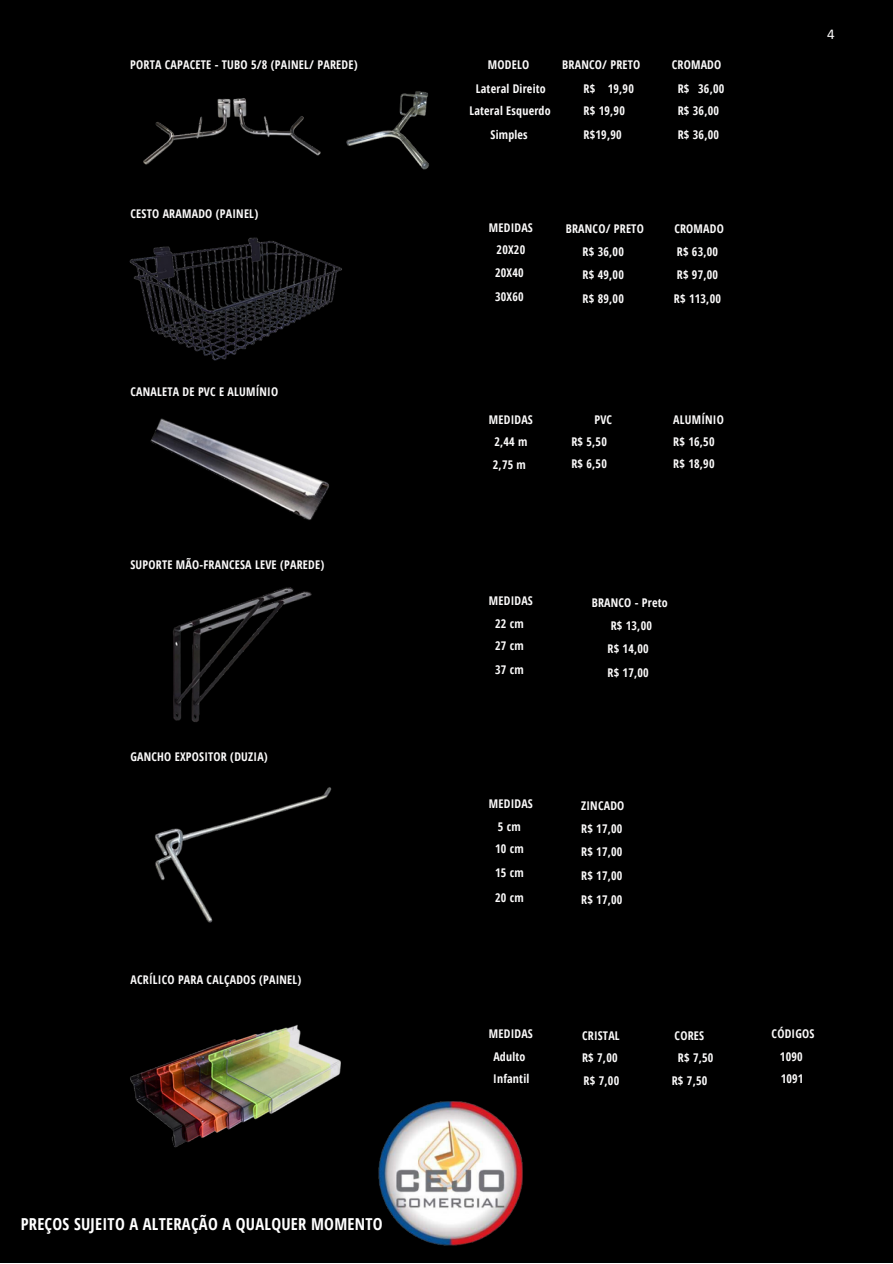
<style>
.page{position:relative;width:893px;height:1264px;background:#fff}
.page>*{position:absolute;margin:0;border:0;box-sizing:border-box;transform-origin:0 0}
.t1{font:700 16.5px "Open Sans Condensed";letter-spacing:.015em;color:#fff}
.t2{font:15px "Calibri";color:#fbfafa}
.t3{font:700 12px/22.5px "Open Sans Condensed";letter-spacing:.015em;color:#fbfafa;text-align:center}
</style>
<div class="page">
<div style="left:0;top:0;width:892px;height:1262px;background:#000"></div>
<img style="left:346px;top:91px;width:83px;height:79px">
<img style="left:143px;top:98px;width:178px;height:67px">
<img style="left:150px;top:418px;width:179px;height:102px">
<img style="left:129px;top:237px;width:213px;height:124px">
<img style="left:130px;top:1024px;width:186px;height:124px">
<img style="left:173px;top:587px;width:139px;height:135px">
<img style="left:155px;top:787px;width:177px;height:136px">
<img style="left:316px;top:1050px;width:207px;height:196px">
<p class="t3" style="left:130px;top:53px;width:229px">PORTA CAPACETE - TUBO 5/8 (PAINEL/ PAREDE)</p>
<p class="t3" style="left:130px;top:202px;width:129px">CESTO ARAMADO (PAINEL)</p>
<p class="t3" style="left:130px;top:380px;width:149px">CANALETA DE PVC E ALUMÍNIO</p>
<p class="t3" style="left:130px;top:553px;width:195px">SUPORTE MÃO-FRANCESA LEVE (PAREDE)</p>
<p class="t3" style="left:130px;top:744px;width:139px">GANCHO EXPOSITOR (DUZIA)</p>
<p class="t3" style="left:130px;top:967px;width:172px">ACRÍLICO PARA CALÇADOS (PAINEL)</p>
<p class="t1" style="left:21px;top:1212px;width:363px">PREÇOS SUJEITO A ALTERAÇÃO A QUALQUER MOMENTO</p>
<p class="t3" style="left:488px;top:53px;width:43px">MODELO</p>
<p class="t3" style="left:469px;top:77px;width:83px">Lateral Direito<br>Lateral Esquerdo</p>
<p class="t3" style="left:490px;top:123px;width:39px">Simples</p>
<p class="t3" style="left:562px;top:53px;width:80px">BRANCO/ PRETO</p>
<p class="t3" style="left:583px;top:77px;width:52px;line-height:22px;text-align:left">R$ 19,90<br>R$ 19,90</p>
<p class="t3" style="left:583px;top:123px;width:40px">R$19,90</p>
<p class="t3" style="left:671px;top:53px;width:51px">CROMADO</p>
<p class="t3" style="left:677px;top:77px;width:48px;line-height:22px;text-align:left">R$ 36,00<br>R$ 36,00</p>
<p class="t3" style="left:677px;top:123px;width:43px">R$ 36,00</p>
<p class="t3" style="left:489px;top:216px;width:45px">MEDIDAS<br>20X20<br>20X40</p>
<p class="t3" style="left:495px;top:284px;width:30px">30X60</p>
<p class="t3" style="left:566px;top:217px;width:79px;line-height:23px">BRANCO/ PRETO<br>R$ 36,00</p>
<p class="t3" style="left:582px;top:263px;width:43px">R$ 49,00</p>
<p class="t3" style="left:582px;top:287px;width:43px">R$ 89,00</p>
<p class="t3" style="left:674px;top:217px;width:51px;line-height:23px;text-align:left">CROMADO<br>R$ 63,00</p>
<p class="t3" style="left:676px;top:263px;width:43px">R$ 97,00</p>
<p class="t3" style="left:674px;top:287px;width:49px">R$ 113,00</p>
<p class="t3" style="left:489px;top:408px;width:45px">MEDIDAS<br>2,44 m<br>2,75 m</p>
<p class="t3" style="left:594px;top:408px;width:19px">PVC</p>
<p class="t3" style="left:571px;top:430px;width:37px">R$ 5,50</p>
<p class="t3" style="left:571px;top:452px;width:37px">R$ 6,50</p>
<p class="t3" style="left:673px;top:408px;width:52px;line-height:22px;text-align:left">ALUMÍNIO<br>R$ 16,50</p>
<p class="t3" style="left:673px;top:452px;width:43px">R$ 18,90</p>
<p class="t2" style="left:827px;top:27px;width:9px">4</p>
<p class="t3" style="left:489px;top:589px;width:45px">MEDIDAS<br>22 cm</p>
<p class="t3" style="left:495px;top:634px;width:30px">27 cm</p>
<p class="t3" style="left:495px;top:658px;width:30px">37 cm</p>
<p class="t3" style="left:489px;top:792px;width:45px">MEDIDAS<br>5 cm</p>
<p class="t3" style="left:495px;top:837px;width:30px">10 cm</p>
<p class="t3" style="left:495px;top:861px;width:30px">15 cm</p>
<p class="t3" style="left:495px;top:885px;width:30px">20 cm</p>
<p class="t3" style="left:591px;top:591px;width:77px">BRANCO - Preto</p>
<p class="t3" style="left:610px;top:614px;width:43px">R$ 13,00</p>
<p class="t3" style="left:607px;top:636px;width:43px">R$ 14,00</p>
<p class="t3" style="left:607px;top:660px;width:43px">R$ 17,00</p>
<p class="t3" style="left:581px;top:793px;width:45px;line-height:23px;text-align:left">ZINCADO<br>R$ 17,00</p>
<p class="t3" style="left:581px;top:839px;width:43px">R$ 17,00</p>
<p class="t3" style="left:581px;top:863px;width:43px">R$ 17,00</p>
<p class="t3" style="left:581px;top:887px;width:43px">R$ 17,00</p>
<p class="t3" style="left:489px;top:1022px;width:45px">MEDIDAS<br>Adulto</p>
<p class="t3" style="left:493px;top:1067px;width:38px">Infantil</p>
<p class="t3" style="left:582px;top:1023px;width:39px;line-height:23px;text-align:left">CRISTAL<br>R$ 7,00</p>
<p class="t3" style="left:583px;top:1068px;width:37px">R$ 7,00</p>
<p class="t3" style="left:674px;top:1023px;width:31px">CORES</p>
<p class="t3" style="left:677px;top:1046px;width:37px">R$ 7,50</p>
<p class="t3" style="left:671px;top:1068px;width:37px">R$ 7,50</p>
<p class="t3" style="left:771px;top:1022px;width:44px">CÓDIGOS<br>1090</p>
<p class="t3" style="left:780px;top:1067px;width:24px">1091</p>
</div>
